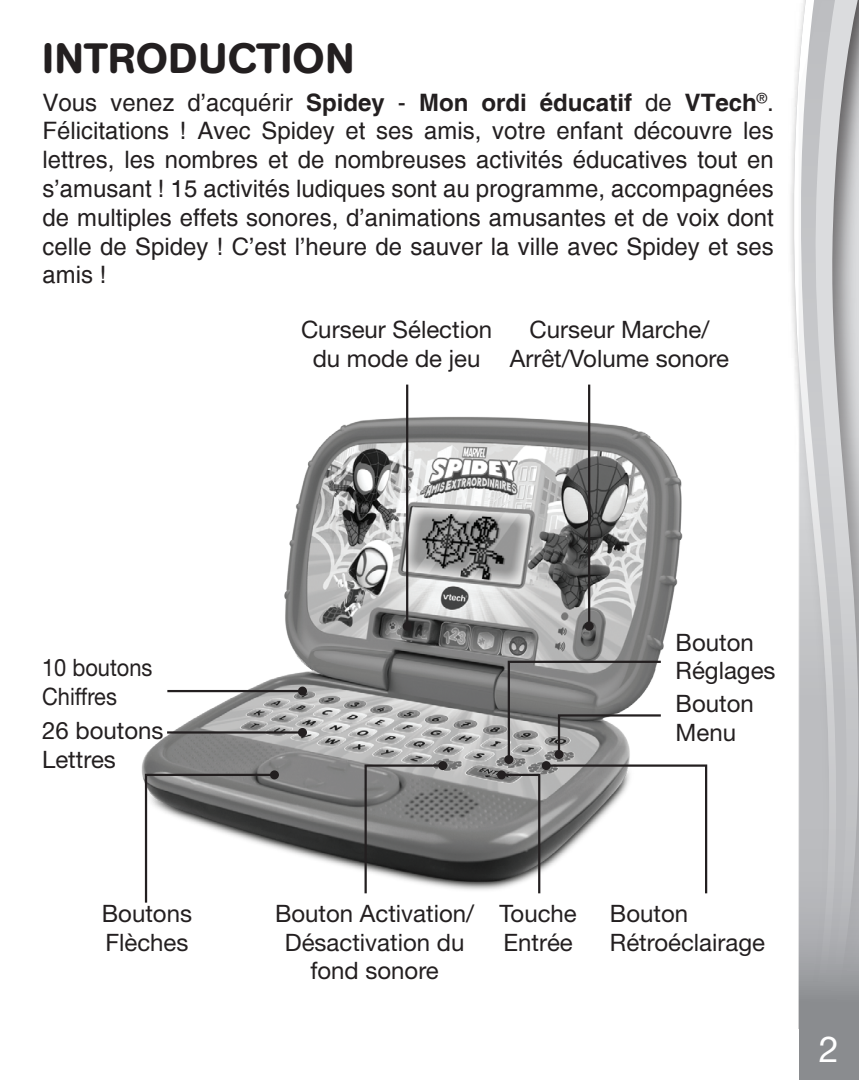
<style>
.page{position:relative;width:859px;height:1080px;background:#fff}
.page>*{position:absolute;margin:0;border:0;box-sizing:border-box;transform-origin:0 0}
.大标题{font:500 42px "AG Book Rounded";letter-spacing:.02em;color:#231f20}
.t1{font:27px "Helvetica 55 Roman";color:#fff}
.主体文字{font:24px/28.8px "Helvetica";color:#231f20;text-align:justify}
.t2{font:24px/28.8px "Helvetica 55 Roman";color:#231f20}
.t3{font:24px/28.8px "Helvetica 55 Roman";color:#231f20;scale:.91 1}
.s1{font-weight:700}
.s2{font-size:36px}
</style>
<div class="page">
<img style="left:141px;top:384px;width:542px;height:506px">
<hr style="left:406px;top:385px;width:2px;height:241px;background:#231f20">
<div style="left:403px;top:622px;width:9px;height:9px;background:#231f20;border-radius:50%"></div>
<hr style="left:588px;top:385px;width:2px;height:241px;background:#231f20">
<div style="left:585px;top:622px;width:9px;height:9px;background:#231f20;border-radius:50%"></div>
<svg style="left:363px;top:763px;width:82px;height:131px;background:#7f7f7f"></svg>
<div style="left:438px;top:761px;width:9px;height:9px;background:#231f20;border-radius:50%"></div>
<svg style="left:144px;top:773px;width:133px;height:130px"></svg>
<div style="left:270px;top:770px;width:9px;height:9px;background:#231f20;border-radius:50%"></div>
<svg style="left:793px;top:46px;width:6px;height:983px"></svg>
<svg style="left:799px;top:0;width:60px;height:1080px;background:#bebfc1"></svg>
<hr style="left:167px;top:731px;width:135px;height:3px;background:#231f20">
<div style="left:298px;top:728px;width:9px;height:9px;background:#231f20;border-radius:50%"></div>
<hr style="left:167px;top:690px;width:135px;height:2px;background:#231f20">
<div style="left:298px;top:687px;width:9px;height:9px;background:#231f20;border-radius:50%"></div>
<svg style="left:499px;top:660px;width:209px;height:234px"></svg>
<div style="left:497px;top:770px;width:9px;height:9px;background:#231f20;border-radius:50%"></div>
<p class="大标题" style="left:43px;top:34px;width:313px">INTRODUCTION</p>
<p class="主体文字" style="left:43px;top:88px;width:733px">Vous venez d’acquérir <span class="s1">Spidey</span> - <span class="s1">Mon ordi éducatif</span> de <span class="s1">VTech</span><sup>®</sup>.<br>Félicitations ! Avec Spidey et ses amis, votre enfant découvre les lettres, les nombres et de nombreuses activités éducatives tout en s’amusant ! 15 activités ludiques sont au programme, accompagnées de multiples effets sonores, d’animations amusantes et de voix dont celle de Spidey ! C’est l’heure de sauver la ville avec Spidey et ses amis !</p>
<p class="t2" style="left:301px;top:315px;width:193px;text-align:center">Curseur Sélection du mode de jeu</p>
<p class="t2" style="left:510px;top:315px;width:221px;text-align:center">Curseur Marche/<br>Arrêt/Volume sonore</p>
<p class="t3" style="left:42px;top:653px;width:123px">10 boutons<br>Chiffres</p>
<p class="t2" style="left:676px;top:627px;width:101px">Bouton<br>Réglages</p>
<p class="t2" style="left:676px;top:689px;width:80px">Bouton</p>
<p class="t2" style="left:42px;top:716px;width:123px">26 boutons</p>
<p class="t2" style="left:676px;top:717px;width:62px">Menu</p>
<p class="t2" style="left:42px;top:745px;width:75px">Lettres</p>
<p class="t2" style="left:102px;top:899px;width:92px">Boutons<br>Flèches</p>
<p class="t2" style="left:275px;top:899px;width:201px;text-align:center">Bouton Activation/<br>Désactivation du fond sonore</p>
<p class="t2" style="left:499px;top:899px;width:79px">Touche<br>Entrée</p>
<p class="t2" style="left:610px;top:899px;width:157px">Bouton<br>Rétroéclairage</p>
<p class="t1" style="left:819px;top:1021px;width:26px">2<span class="s2">2</span></p>
</div>
